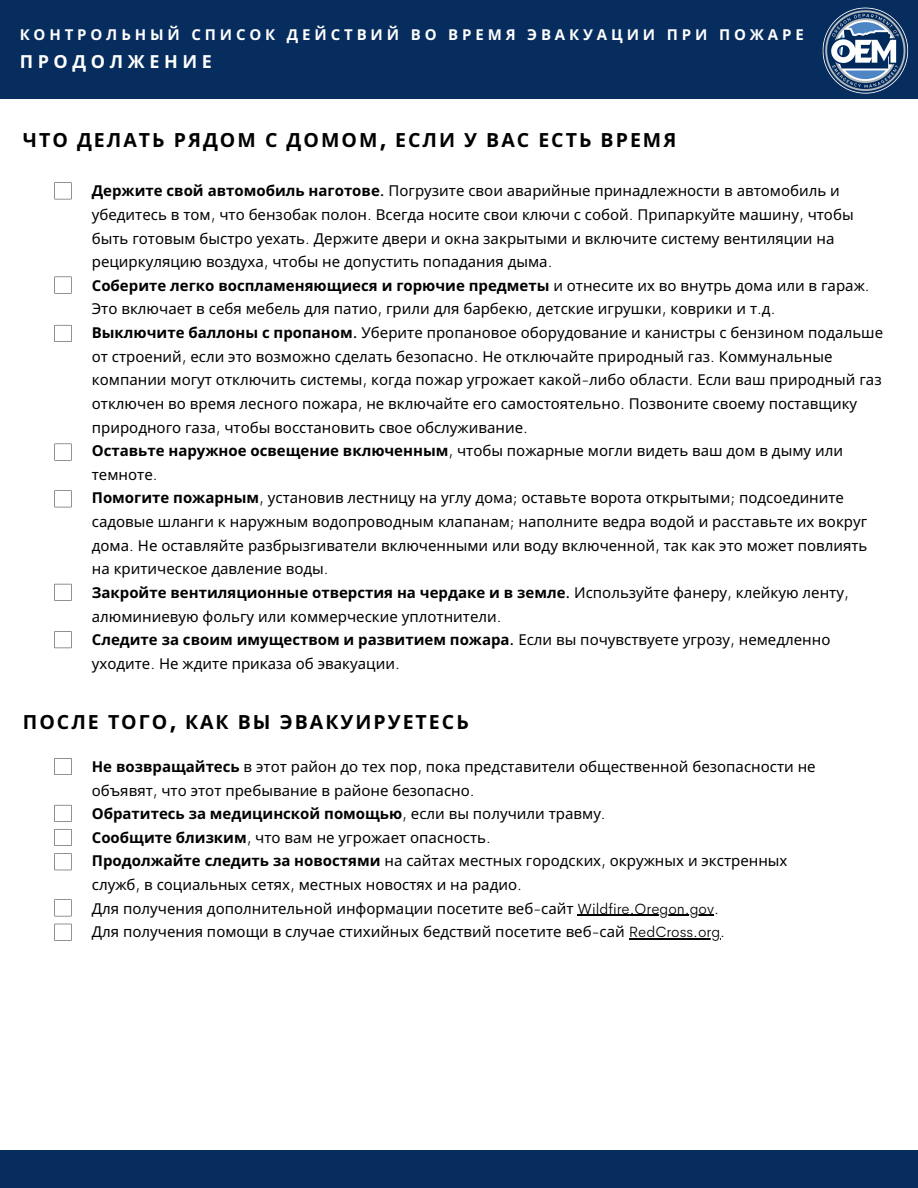
<style>
.page{position:relative;width:918px;height:1188px;background:#fff}
.page>*{position:absolute;margin:0;border:0;box-sizing:border-box;transform-origin:0 0}
.t1{font:700 19.5px "Noto Sans";letter-spacing:.105em;color:#000}
.t2{font:700 18px "Noto Sans";letter-spacing:.255em;color:#fff}
.t3{font:15px/23.7px "Noto Sans";color:#000}
.t4{font:700 15px "Noto Sans";letter-spacing:.255em;color:#fff}
.s1{font-family:"Cerebri Sans";font-weight:800}
.s2{font-weight:700}
.s3{font-family:"Cerebri Sans";font-weight:500}
.s4{font-family:"Cerebri Sans";font-weight:300}
</style>
<div class="page">
<div style="left:0;top:0;width:918px;height:99px;background:#072d5e"></div>
<svg style="left:55px;top:182px;width:16px;height:17px"></svg>
<svg style="left:55px;top:277px;width:16px;height:17px"></svg>
<svg style="left:55px;top:325px;width:16px;height:17px"></svg>
<svg style="left:55px;top:444px;width:16px;height:17px"></svg>
<svg style="left:55px;top:490px;width:16px;height:17px"></svg>
<svg style="left:55px;top:584px;width:16px;height:17px"></svg>
<hr style="left:578px;top:915px;width:136px;height:1px;background:#000">
<hr style="left:629px;top:938px;width:91px;height:2px;background:#000">
<svg style="left:55px;top:758px;width:16px;height:17px"></svg>
<img style="left:822px;top:7px;width:87px;height:87px">
<div style="left:0;top:1150px;width:918px;height:38px;background:#072d5e"></div>
<svg style="left:55px;top:631px;width:16px;height:17px"></svg>
<svg style="left:55px;top:805px;width:16px;height:17px"></svg>
<svg style="left:55px;top:829px;width:16px;height:17px"></svg>
<svg style="left:55px;top:853px;width:16px;height:17px"></svg>
<svg style="left:55px;top:899px;width:16px;height:17px"></svg>
<svg style="left:55px;top:924px;width:16px;height:17px"></svg>
<p class="t4" style="left:20px;top:24px;width:786px">КОНТРОЛЬНЫЙ СПИСОК ДЕЙСТВИЙ ВО ВРЕМЯ ЭВАКУАЦИИ ПРИ ПОЖАРЕ</p>
<p class="t2" style="left:20px;top:49px;width:194px">ПРОДОЛЖЕНИЕ</p>
<h1 class="t1" style="left:23px;top:126px;width:655px">ЧТО ДЕЛАТЬ РЯДОМ С ДОМОМ<span class="s1">,</span> ЕСЛИ У ВАС ЕСТЬ ВРЕМЯ</h1>
<p class="t3" style="left:92px;top:179px;width:793px"><span class="s2">Держите свой автомобиль наготове</span><span class="s3">.</span> Погрузите свои аварийные принадлежности в автомобиль и убедитесь в том<span class="s4">,</span> что бензобак полон<span class="s4">.</span> Всегда носите свои ключи с собой<span class="s4">.</span> Припаркуйте машину<span class="s4">,</span> чтобы быть готовым быстро уехать<span class="s4">.</span> Держите двери и окна закрытыми и включите систему вентиляции на рециркуляцию воздуха<span class="s4">,</span> чтобы не допустить попадания дыма<span class="s4">.<br></span><span class="s2">Соберите легко воспламеняющиеся и горючие предметы</span> и отнесите их во внутрь дома или в гараж<span class="s4">.<br></span>Это включает в себя мебель для патио<span class="s4">,</span> грили для барбекю<span class="s4">,</span> детские игрушки<span class="s4">,</span> коврики и т<span class="s4">.</span>д<span class="s4">.<br></span><span class="s2">Выключите баллоны с пропаном</span><span class="s3">.</span> Уберите пропановое оборудование и канистры с бензином подальше от строений<span class="s4">,</span> если это возможно сделать безопасно<span class="s4">.</span> Не отключайте природный газ<span class="s4">.</span> Коммунальные компании могут отключить системы<span class="s4">,</span> когда пожар угрожает какой<span class="s4">-</span>либо области<span class="s4">.</span> Если ваш природный газ отключен во время лесного пожара<span class="s4">,</span> не включайте его самостоятельно<span class="s4">.</span> Позвоните своему поставщику природного газа<span class="s4">,</span> чтобы восстановить свое обслуживание<span class="s4">.<br></span><span class="s2">Оставьте наружное освещение включенным</span><span class="s4">,</span> чтобы пожарные могли видеть ваш дом в дыму или темноте<span class="s4">.<br></span><span class="s2">Помогите пожарным</span><span class="s4">,</span> установив лестницу на углу дома<span class="s4">;</span> оставьте ворота открытыми<span class="s4">;</span> подсоедините садовые шланги к наружным водопроводным клапанам<span class="s4">;</span> наполните ведра водой и расставьте их вокруг дома<span class="s4">.</span> Не оставляйте разбрызгиватели включенными или воду включенной<span class="s4">,</span> так как это может повлиять на критическое давление воды<span class="s4">.<br></span><span class="s2">Закройте вентиляционные отверстия на чердаке и в земле</span><span class="s3">.</span> Используйте фанеру<span class="s4">,</span> клейкую ленту<span class="s4">, </span>алюминиевую фольгу или коммерческие уплотнители<span class="s4">.<br></span><span class="s2">Следите за своим имуществом и развитием пожара</span><span class="s3">.</span> Если вы почувствуете угрозу<span class="s4">,</span> немедленно уходите<span class="s4">.</span> Не ждите приказа об эвакуации<span class="s4">.</span></p>
<h1 class="t1" style="left:23px;top:708px;width:447px">ПОСЛЕ ТОГО<span class="s1">,</span> КАК ВЫ ЭВАКУИРУЕТЕСЬ</h1>
<p class="t3" style="left:92px;top:754px;width:725px"><span class="s2">Не возвращайтесь</span> в этот район до тех пор<span class="s4">,</span> пока представители общественной безопасности не объявят<span class="s4">,</span> что этот пребывание в районе безопасно<span class="s4">.<br></span><span class="s2">Обратитесь за медицинской помощью</span><span class="s4">,</span> если вы получили травму<span class="s4">.<br></span><span class="s2">Сообщите близким</span><span class="s4">,</span> что вам не угрожает опасность<span class="s4">.<br></span><span class="s2">Продолжайте следить за новостями</span> на сайтах местных городских<span class="s4">,</span> окружных и экстренных служб<span class="s4">,</span> в социальных сетях<span class="s4">,</span> местных новостях и на радио<span class="s4">.<br></span>Для получения дополнительной информации посетите веб<span class="s4">-</span>сайт <span class="s4">Wildfire.Oregon.gov.<br></span>Для получения помощи в случае стихийных бедствий посетите веб<span class="s4">-</span>сай <span class="s4">RedCross.org.</span></p>
</div>
